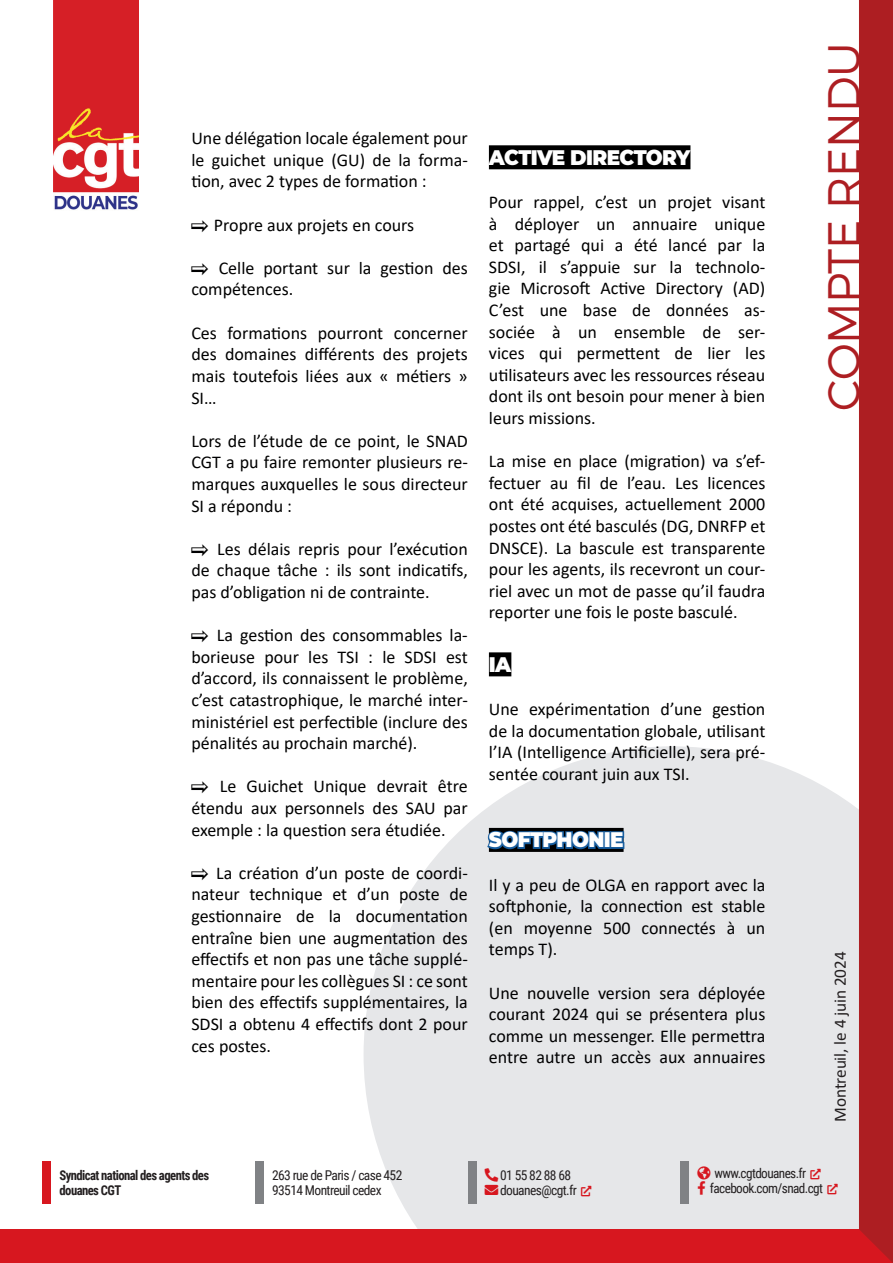
<style>
.page{position:relative;width:893px;height:1263px;background:#fff}
.page>*{position:absolute;margin:0;border:0;box-sizing:border-box;transform-origin:0 0}
.t1{font:300 45px "Montserrat";letter-spacing:-.01em;color:#ad1e22}
.t2{font:900 21px "Montserrat";letter-spacing:-.03em;color:#fff;scale:.95 1}
.t3{font:18px/21.6px "Calibri";color:#000001;text-align:justify}
.t4{font:17.25px "Calibri";letter-spacing:-.005em;color:#231f20}
.t5{font:13.5px/15px "Roboto Condensed";letter-spacing:-.045em;color:#231f20}
.t6{font:700 13.5px/15px "Roboto Condensed";letter-spacing:-.045em;color:#231f20;scale:.94 1}
.s1{font-family:"Pointers"}
.s2{color:#d7171f}
</style>
<div class="page">
<svg style="left:364px;top:746px;width:495px;height:483px;background:#e8e9eb"></svg>
<div style="left:43px;top:1161px;width:8px;height:42px;background:#d7171f"></div>
<div style="left:255px;top:1161px;width:9px;height:42px;background:#808285"></div>
<div style="left:468px;top:1161px;width:8px;height:42px;background:#808285"></div>
<div style="left:680px;top:1161px;width:9px;height:42px;background:#808285"></div>
<div style="left:0;top:1229px;width:893px;height:34px;background:#d7171f"></div>
<div style="left:859px;top:0;width:34px;height:1263px;background:#ad1e22"></div>
<img style="left:53px;top:0;width:85px;height:210px">
<div style="left:489px;top:145px;width:201px;height:24px;background:#000"></div>
<div style="left:489px;top:652px;width:22px;height:24px;background:#000"></div>
<svg style="left:489px;top:828px;width:135px;height:24px"></svg>
<svg style="left:485px;top:829px;width:141px;height:22px;background:#163f65"></svg>
<svg style="left:485px;top:1168px;width:13px;height:27px"></svg>
<svg style="left:581px;top:1186px;width:10px;height:10px"></svg>
<svg style="left:811px;top:1168px;width:10px;height:11px"></svg>
<svg style="left:697px;top:1166px;width:13px;height:28px"></svg>
<svg style="left:827px;top:1183px;width:11px;height:11px"></svg>
<p class="t3" style="left:191px;top:127px;width:278px">Une délégation locale également pour le guichet unique (GU) de la forma&shy;tion, avec 2 types de formation :</p>
<p class="t3" style="left:191px;top:213px;width:224px"><span class="s1">'</span> Propre aux projets en cours</p>
<p class="t3" style="left:191px;top:257px;width:278px"><span class="s1">'</span> Celle portant sur la gestion des compétences.</p>
<p class="t3" style="left:191px;top:321px;width:278px">Ces formations pourront concerner des domaines différents des projets mais toutefois liées aux « métiers » SI…</p>
<p class="t3" style="left:191px;top:429px;width:278px">Lors de l’étude de ce point, le SNAD CGT a pu faire remonter plusieurs re&shy;marques auxquelles le sous directeur SI a répondu :</p>
<p class="t3" style="left:191px;top:537px;width:278px"><span class="s1">'</span> Les délais repris pour l’exécution de chaque tâche : ils sont indicatifs, pas d’obligation ni de contrainte.</p>
<p class="t3" style="left:191px;top:624px;width:278px"><span class="s1">'</span> La gestion des consommables la&shy;borieuse pour les TSI : le SDSI est d’accord, ils connaissent le problème, c’est catastrophique, le marché inter&shy;ministériel est perfectible (inclure des pénalités au prochain marché).</p>
<p class="t3" style="left:191px;top:775px;width:278px"><span class="s1">'</span> Le Guichet Unique devrait être étendu aux personnels des SAU par exemple : la question sera étudiée.</p>
<p class="t3" style="left:191px;top:861px;width:278px"><span class="s1">'</span> La création d’un poste de coordi&shy;nateur technique et d’un poste de gestionnaire de la documentation entraîne bien une augmentation des effectifs et non pas une tâche supplé&shy;mentaire pour les collègues SI : ce sont bien des effectifs supplémentaires, la SDSI a obtenu 4 effectifs dont 2 pour ces postes.</p>
<p class="t2" style="left:489px;top:142px;width:214px">ACTIVE DIR ECTORY</p>
<p class="t3" style="left:489px;top:191px;width:278px">Pour rappel, c’est un projet visant à déployer un annuaire unique et partagé qui a été lancé par la SDSI, il s’appuie sur la technolo&shy;gie Microsoft Active Directory (AD)<br>C’est une base de données as&shy;sociée à un ensemble de ser&shy;vices qui permettent de lier les utilisateurs avec les ressources réseau dont ils ont besoin pour mener à bien leurs missions.</p>
<p class="t3" style="left:489px;top:450px;width:278px">La mise en place (migration) va s’ef&shy;fectuer au fil de l’eau. Les licences ont été acquises, actuellement 2000 postes ont été basculés (DG, DNRFP et DNSCE). La bascule est transparente pour les agents, ils recevront un cour&shy;riel avec un mot de passe qu’il faudra reporter une fois le poste basculé.</p>
<p class="t2" style="left:489px;top:649px;width:13px">IA</p>
<p class="t3" style="left:489px;top:698px;width:278px">Une expérimentation d’une gestion de la documentation globale, utilisant l’IA (Intelligence Artificielle), sera pré&shy;sentée courant juin aux TSI.</p>
<p class="t2" style="left:489px;top:824px;width:29px">SOFT</p>
<p class="t2" style="left:542px;top:824px;width:30px">PHONIE</p>
<p class="t3" style="left:489px;top:873px;width:278px">Il y a peu de OLGA en rapport avec la softphonie, la connection est stable (en moyenne 500 connectés à un temps T).</p>
<p class="t3" style="left:489px;top:981px;width:278px">Une nouvelle version sera déployée courant 2024 qui se présentera plus comme un messenger. Elle permettra entre autre un accès aux annuaires</p>
<h1 class="t1" style="left:816px;top:411px;width:369px;rotate:-90deg">compte rendu</h1>
<p class="t4" style="left:828px;top:1122px;width:172px;rotate:-90deg">Montreuil, le 4 juin 2024</p>
<p class="t6" style="left:60px;top:1167px;width:161px">Syndicat national des agents des douanes CGT</p>
<p class="t5" style="left:272px;top:1167px;width:132px">263 rue de Paris / case 452<br>93514 Montreuil cedex</p>
<p class="t5" style="left:500px;top:1167px;width:93px;text-indent:-15px"><span class="s2">□■●▼</span> 01 55 82 88 68 douanes@cgt.fr <span class="s2">▼■●●■●▼</span></p>
<p class="t5" style="left:697px;top:1165px;width:125px"><span class="s2">●□▲</span> www.cgtdouanes.fr <span class="s2">▼■●●■●▼</span></p>
<p class="t5" style="left:697px;top:1180px;width:142px"><span class="s2">□□</span> facebook.com/snad.cgt <span class="s2">▼■●●■●▼</span></p>
</div>
